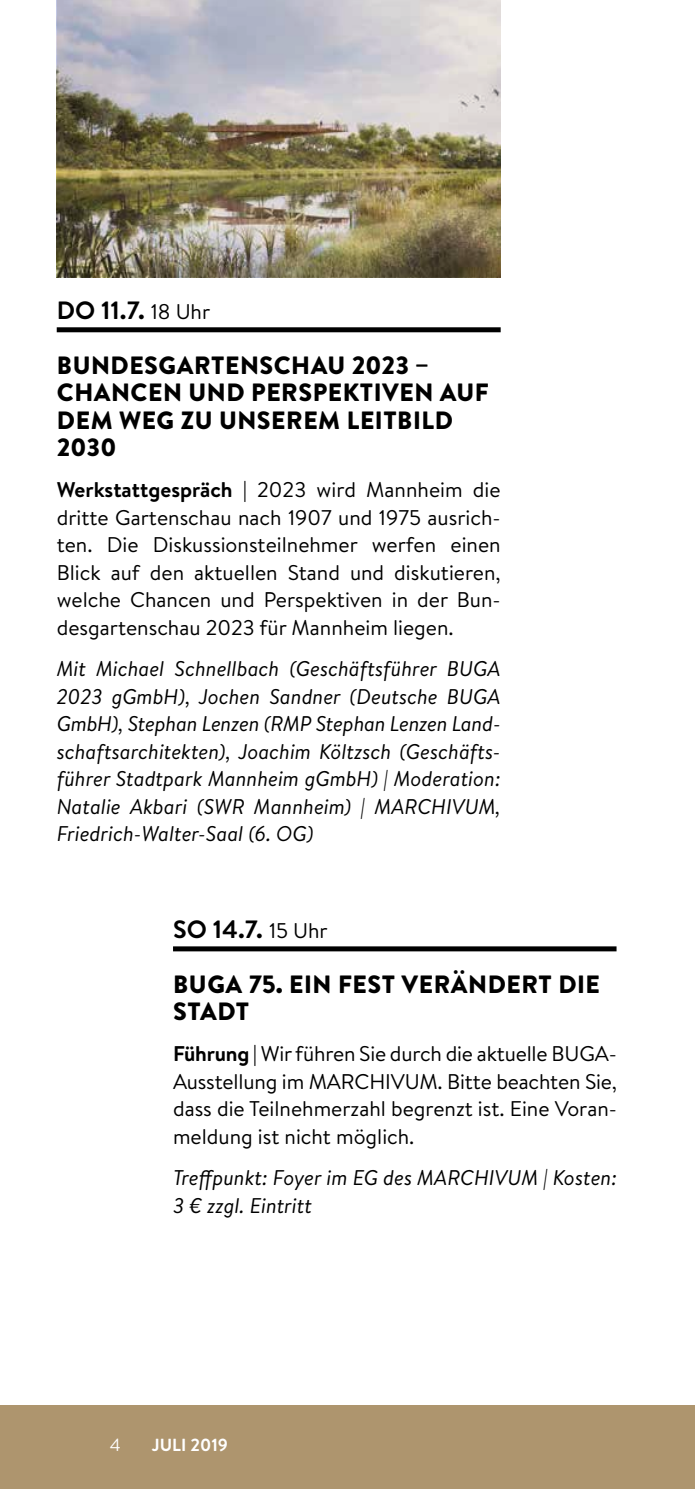
<style>
.page{position:relative;width:695px;height:1489px;background:#fff}
.page>*{position:absolute;margin:0;border:0;box-sizing:border-box;transform-origin:0 0}
.t1{font:900 25px/27.5px "Brandon Text";letter-spacing:.02em;color:#000}
.t2{font:700 25px "Brandon Text";color:#000}
.t3{font:21.25px/27.5px "Brandon Text";color:#000;text-align:justify}
.t4{font:italic 21.25px/27.5px "Brandon Text";color:#000}
.t5{font:700 17.5px "Brandon Text";color:#fff}
.t6{font:17.5px "Brandon Text";color:#fff}
.s1{font-weight:400;font-size:21.25px}
.s2{font-weight:700}
</style>
<div class="page">
<div style="left:0;top:1405px;width:694px;height:83px;background:#ae956e"></div>
<div style="left:173px;top:946px;width:443px;height:5px;background:#000"></div>
<div style="left:57px;top:327px;width:443px;height:5px;background:#000"></div>
<img style="left:57px;top:0;width:443px;height:277px">
<p class="t2" style="left:57px;top:292px;width:155px">DO 11.7. <span class="s1">18 Uhr</span></p>
<p class="t1" style="left:57px;top:350px;width:433px">BUNDESGARTENSCHAU 2023 –<br>CHANCEN UND PERSPEKTIVEN AUF<br>DEM WEG ZU UNSEREM LEITBILD<br>2030</p>
<p class="t3" style="left:57px;top:475px;width:445px"><span class="s2">Werkstattgespräch |</span> 2023 wird Mannheim die dritte Gartenschau nach 1907 und 1975 ausrich&shy;ten. Die Diskussionsteilnehmer werfen einen Blick auf den aktuellen Stand und diskutieren, welche Chancen und Perspektiven in der Bun&shy;desgartenschau 2023 für Mannheim liegen.</p>
<p class="t4" style="left:57px;top:654px;width:445px;text-align:justify">Mit Michael Schnellbach (Geschäftsführer BUGA 2023 gGmbH), Jochen Sandner (Deutsche BUGA GmbH), Stephan Lenzen (RMP Stephan Lenzen Land&shy;schaftsarchitekten), Joachim Költzsch (Geschäfts&shy;führer Stadtpark Mannheim gGmbH) | Moderation:<br>Natalie Akbari (SWR Mannheim) | MARCHIVUM, Friedrich-Walter-Saal (6. OG)</p>
<p class="t2" style="left:173px;top:911px;width:156px">SO 14.7. <span class="s1">15 Uhr</span></p>
<p class="t1" style="left:173px;top:969px;width:428px">BUGA 75. EIN FEST VERÄNDERT DIE<br>STADT</p>
<p class="t3" style="left:173px;top:1039px;width:445px"><span class="s2">Führung |</span> Wir führen Sie durch die aktuelle BUGA-Ausstellung im MARCHIVUM. Bitte beachten Sie, dass die Teilnehmerzahl begrenzt ist. Eine Voran&shy;meldung ist nicht möglich.</p>
<p class="t4" style="left:173px;top:1163px;width:445px">Treffpunkt: Foyer im EG des MARCHIVUM | Kosten:<br>3 € zzgl. Eintritt</p>
<p class="t6" style="left:110px;top:1432px;width:12px">4</p>
<p class="t5" style="left:152px;top:1432px;width:78px">JULI 2019</p>
</div>
